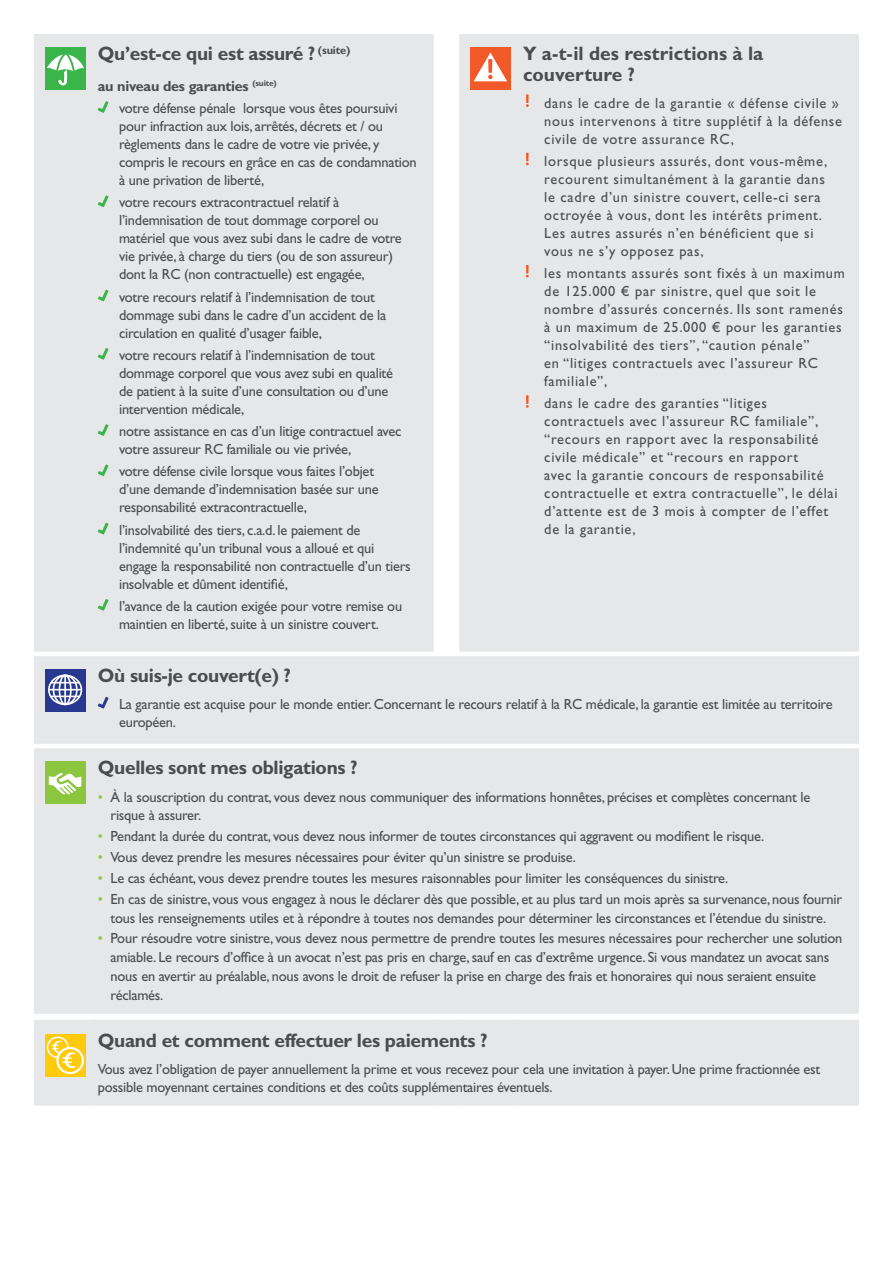
<style>
.page{position:relative;width:893px;height:1263px;background:#fff}
.page>*{position:absolute;margin:0;border:0;box-sizing:border-box;transform-origin:0 0}
.Cover_subhead_Table{font:700 19.5px "Gill Sans Std";letter-spacing:-.015em;color:#4b4c4d}
.Cover_subhead{font:700 19.5px/21px "Gill Sans Std";letter-spacing:.005em;color:#4b4c4d}
.Covered_bullets_Alt{font:14.7px/18px "Gill Sans Std";letter-spacing:-.015em;color:#4b4c4d}
.Main_obligations_bullet{font:14.7px/18.8px "Gill Sans Std";letter-spacing:-.015em;color:#4b4c4d}
.Covered_bullets_New{font:14.7px/18px "Gill Sans Std";letter-spacing:.05em;color:#4b4c4d}
.Covered_bullets_New-2{font:14.7px/18px "Gill Sans Std";letter-spacing:-.015em;color:#4b4c4d}
.Covered_bullets_Alt-2{font:700 14.7px "Gill Sans Std";letter-spacing:-.015em;color:#4b4c4d}
.s1{color:#8dc73f}
</style>
<div class="page">
<div style="left:34px;top:34px;width:825px;height:1071px;background:#e6e7e9"></div>
<div style="left:94px;top:1014px;width:340px;height:6px;background:#fff"></div>
<div style="left:434px;top:1014px;width:25px;height:6px;background:#fff"></div>
<div style="left:459px;top:1014px;width:60px;height:6px;background:#fff"></div>
<div style="left:519px;top:1014px;width:340px;height:6px;background:#fff"></div>
<div style="left:34px;top:1014px;width:60px;height:6px;background:#fff"></div>
<div style="left:45px;top:47px;width:41px;height:42px;background:#3ab54a"></div>
<svg style="left:47px;top:50px;width:37px;height:35px"></svg>
<svg style="left:98px;top:101px;width:11px;height:12px"></svg>
<svg style="left:98px;top:195px;width:11px;height:12px"></svg>
<svg style="left:98px;top:290px;width:11px;height:11px"></svg>
<svg style="left:98px;top:348px;width:11px;height:12px"></svg>
<svg style="left:98px;top:424px;width:11px;height:12px"></svg>
<svg style="left:98px;top:464px;width:11px;height:12px"></svg>
<svg style="left:98px;top:523px;width:11px;height:11px"></svg>
<svg style="left:98px;top:599px;width:11px;height:12px"></svg>
<div style="left:470px;top:47px;width:41px;height:42px;background:#f15929"></div>
<svg style="left:474px;top:53px;width:33px;height:28px"></svg>
<svg style="left:526px;top:94px;width:3px;height:13px"></svg>
<svg style="left:526px;top:152px;width:3px;height:13px"></svg>
<svg style="left:526px;top:265px;width:3px;height:12px"></svg>
<svg style="left:526px;top:395px;width:3px;height:13px"></svg>
<svg style="left:45px;top:669px;width:41px;height:42px"></svg>
<div style="left:48px;top:674px;width:34px;height:31px;border:2px solid #fff;border-radius:50%"></div>
<div style="left:53px;top:674px;width:25px;height:31px;border:2px solid #fff;border-radius:50%"></div>
<div style="left:59px;top:674px;width:13px;height:31px;border:2px solid #fff;border-radius:50%"></div>
<hr style="left:64px;top:675px;width:2px;height:30px;background:#fff">
<svg style="left:51px;top:682px;width:29px;height:1px"></svg>
<hr style="left:51px;top:695px;width:29px;height:2px;background:#fff">
<hr style="left:49px;top:689px;width:32px;height:1px;background:#fff">
<svg style="left:98px;top:697px;width:11px;height:11px"></svg>
<div style="left:45px;top:761px;width:41px;height:43px;background:#8bc63e"></div>
<svg style="left:49px;top:773px;width:33px;height:22px"></svg>
<div style="left:45px;top:1034px;width:41px;height:42px;background:#feca0a"></div>
<div style="left:47px;top:1036px;width:22px;height:22px;border:2px solid #fff;border-radius:50%"></div>
<svg style="left:57px;top:1048px;width:26px;height:25px"></svg>
<div style="left:56px;top:1047px;width:28px;height:27px;border:2px solid #fff;border-radius:50%"></div>
<svg style="left:51px;top:1040px;width:25px;height:29px"></svg>
<p class="Cover_subhead_Table" style="left:98px;top:42px;width:254px">Qu’est-ce qui est assuré ? <sup>(suite)</sup></p>
<p class="Covered_bullets_Alt-2" style="left:98px;top:77px;width:181px">au niveau des garanties <sup>(suite)</sup></p>
<p class="Covered_bullets_Alt" style="left:119px;top:99px;width:299px">votre défense pénale lorsque vous êtes poursuivi pour infraction aux lois, arrêtés, décrets et / ou règlements dans le cadre de votre vie privée, y compris le recours en grâce en cas de condamnation à une privation de liberté,</p>
<p class="Covered_bullets_Alt" style="left:119px;top:193px;width:284px">votre recours extracontractuel relatif à l’indemnisation de tout dommage corporel ou matériel que vous avez subi dans le cadre de votre vie privée, à charge du tiers (ou de son assureur) dont la RC (non contractuelle) est engagée,</p>
<p class="Covered_bullets_Alt" style="left:119px;top:288px;width:269px">votre recours relatif à l’indemnisation de tout dommage subi dans le cadre d’un accident de la circulation en qualité d’usager faible,</p>
<p class="Covered_bullets_Alt" style="left:119px;top:346px;width:276px">votre recours relatif à l’indemnisation de tout dommage corporel que vous avez subi en qualité de patient à la suite d’une consultation ou d’une intervention médicale,</p>
<p class="Covered_bullets_Alt" style="left:119px;top:422px;width:284px">notre assistance en cas d’un litige contractuel avec votre assureur RC familiale ou vie privée,</p>
<p class="Covered_bullets_Alt" style="left:119px;top:462px;width:261px">votre défense civile lorsque vous faites l’objet d’une demande d’indemnisation basée sur une responsabilité extracontractuelle,</p>
<p class="Covered_bullets_Alt" style="left:119px;top:521px;width:293px">l’insolvabilité des tiers, c.a.d. le paiement de l’indemnité qu’un tribunal vous a alloué et qui engage la responsabilité non contractuelle d’un tiers insolvable et dûment identifié,</p>
<p class="Covered_bullets_Alt" style="left:119px;top:597px;width:285px">l’avance de la caution exigée pour votre remise ou maintien en liberté, suite à un sinistre couvert.</p>
<p class="Cover_subhead" style="left:523px;top:43px;width:242px">Y a-t-il des restrictions à la couverture ?</p>
<p class="Covered_bullets_New" style="left:544px;top:94px;width:299px">dans le cadre de la garantie « défense civile » nous intervenons à titre supplétif à la défense civile de votre assurance RC,</p>
<p class="Covered_bullets_New" style="left:544px;top:152px;width:284px">lorsque plusieurs assurés, dont vous-même, recourent simultanément à la garantie dans le cadre d’un sinistre couvert, celle-ci sera octroyée à vous, dont les intérêts priment.<br>Les autres assurés n’en bénéficient que si vous ne s’y opposez pas,</p>
<p class="Covered_bullets_New" style="left:544px;top:264px;width:302px">les montants assurés sont fixés à un maximum de 125.000 € par sinistre, quel que soit le nombre d’assurés concernés. Ils sont ramenés à un maximum de 25.000 € pour les garanties “insolvabilité des tiers”, “caution pénale”<br>en “litiges contractuels avec l’assureur RC familiale”,</p>
<p class="Covered_bullets_New" style="left:544px;top:394px;width:295px">dans le cadre des garanties “litiges contractuels avec l’assureur RC familiale”, “recours en rapport avec la responsabilité civile médicale” et “recours en rapport<br>avec la garantie concours de responsabilité contractuelle et extra contractuelle”, le délai d’attente est de 3 mois à compter de l’effet de la garantie,</p>
<p class="Cover_subhead_Table" style="left:98px;top:664px;width:195px">Où suis-je couvert(e) ?</p>
<p class="Covered_bullets_Alt" style="left:119px;top:695px;width:715px">La garantie est acquise pour le monde entier. Concernant le recours relatif à la RC médicale, la garantie est limitée au territoire européen.</p>
<p class="Cover_subhead_Table" style="left:98px;top:756px;width:261px">Quelles sont mes obligations ?</p>
<p class="Main_obligations_bullet" style="left:111px;top:787px;width:701px;text-indent:-13px"><span class="s1">•</span> À la souscription du contrat, vous devez nous communiquer des informations honnêtes, précises et complètes concernant le risque à assurer.</p>
<p class="Main_obligations_bullet" style="left:98px;top:827px;width:668px"><span class="s1">•</span> Pendant la durée du contrat, vous devez nous informer de toutes circonstances qui aggravent ou modifient le risque.</p>
<p class="Main_obligations_bullet" style="left:98px;top:848px;width:480px"><span class="s1">•</span> Vous devez prendre les mesures nécessaires pour éviter qu’un sinistre se produise.</p>
<p class="Main_obligations_bullet" style="left:98px;top:869px;width:632px"><span class="s1">•</span> Le cas échéant, vous devez prendre toutes les mesures raisonnables pour limiter les conséquences du sinistre.</p>
<p class="Main_obligations_bullet" style="left:98px;top:890px;width:746px;text-align:center"><span class="s1">•</span> En cas de sinistre, vous vous engagez à nous le déclarer dès que possible, et au plus tard un mois après sa survenance, nous fournir tous les renseignements utiles et à répondre à toutes nos demandes pour déterminer les circonstances et l’étendue du sinistre.</p>
<p class="Main_obligations_bullet" style="left:111px;top:929px;width:733px;text-indent:-13px"><span class="s1">•</span> Pour résoudre votre sinistre, vous devez nous permettre de prendre toutes les mesures nécessaires pour rechercher une solution amiable. Le recours d’office à un avocat n’est pas pris en charge, sauf en cas d’extrême urgence. Si vous mandatez un avocat sans nous en avertir au préalable, nous avons le droit de refuser la prise en charge des frais et honoraires qui nous seraient ensuite réclamés.</p>
<p class="Cover_subhead_Table" style="left:98px;top:1029px;width:391px">Quand et comment effectuer les paiements ?</p>
<p class="Covered_bullets_New-2" style="left:98px;top:1060px;width:724px">Vous avez l’obligation de payer annuellement la prime et vous recevez pour cela une invitation à payer. Une prime fractionnée est possible moyennant certaines conditions et des coûts supplémentaires éventuels.</p>
</div>
